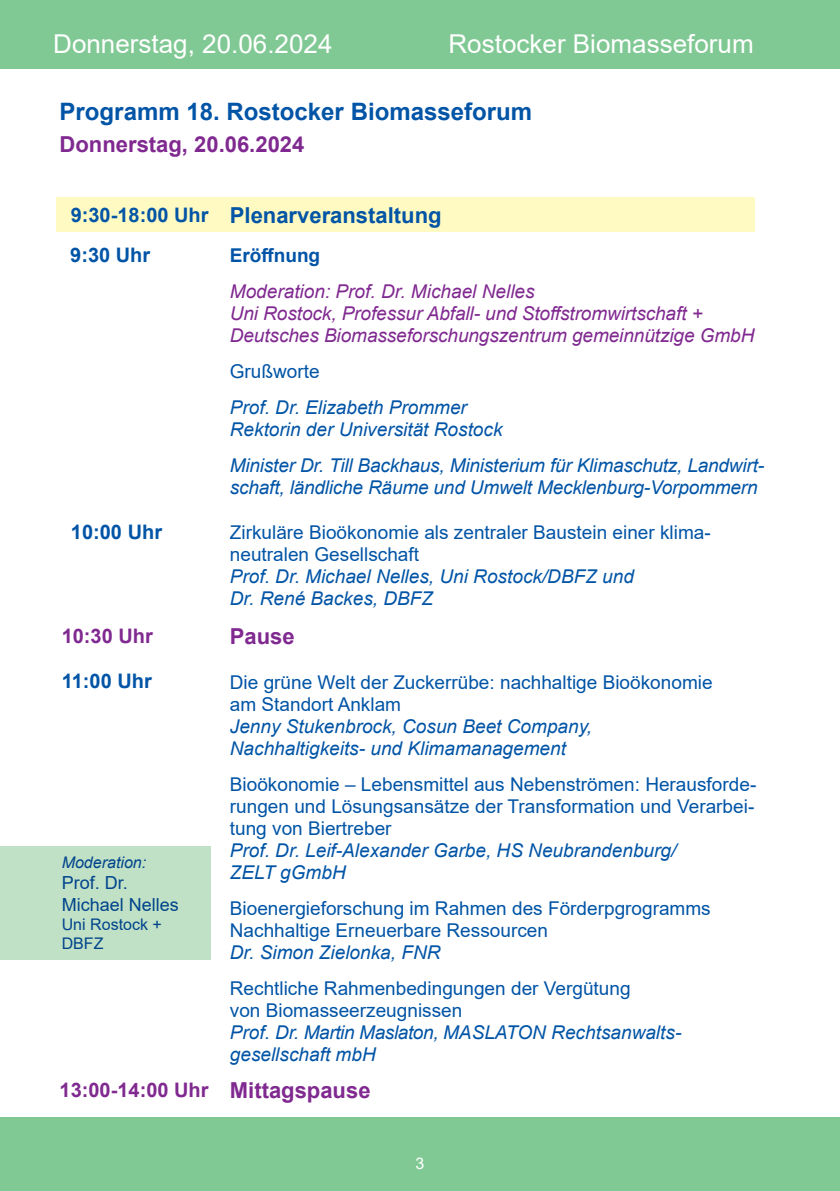
<style>
.page{position:relative;width:840px;height:1191px;background:#fff}
.page>*{position:absolute;margin:0;border:0;box-sizing:border-box;transform-origin:0 0}
.t1{font:26px "Arial";color:#fff}
.t2{font:700 24px "Arial";color:#0154a6}
.t3{font:700 22px "Arial";color:#802990}
.t4{font:700 22px "Arial";color:#0154a6}
.t5{font:700 20px "Arial";color:#0154a6}
.t6{font:700 20px "Arial";color:#802990}
.t7{font:italic 19px/22px "Arial";color:#0154a6}
.t8{font:19px/22px "Arial";color:#0154a6}
.t9{font:italic 19px/22px "Arial";letter-spacing:-.005em;color:#802990}
.t10{font:700 19px "Arial";color:#0154a6}
.t11{font:18px/21.6px "Arial";color:#01448c}
.t12{font:16px/19.2px "Arial";color:#01448c}
.t13{font:italic 16px "Arial";color:#01448c}
.t14{font:16px "Arial";color:#fff}
</style>
<div class="page">
<div style="left:57px;top:198px;width:697px;height:34px;background:#fffac1"></div>
<div style="left:0;top:1117px;width:839px;height:74px;background:#81c994"></div>
<div style="left:0;top:0;width:839px;height:68px;background:#81c994"></div>
<div style="left:0;top:846px;width:210px;height:113px;background:#c0e1c5"></div>
<h1 class="t1" style="left:53px;top:26px;width:280px">Donnerstag, 20.06.2024</h1>
<h1 class="t1" style="left:448px;top:26px;width:306px">Rostocker Biomasseforum</h1>
<h1 class="t1" style="left:53px;top:26px;width:316px">R stocker Bioenergieforum</h1>
<h1 class="t1" style="left:510px;top:26px;width:306px">Donnerstag, 16. J ni 2022</h1>
<p class="t2" style="left:60px;top:94px;width:474px">Programm 18. Rostocker Biomasseforum</p>
<p class="t3" style="left:60px;top:128px;width:246px">Donnerstag, 20.06.2024</p>
<p class="t5" style="left:71px;top:200px;width:139px">9:30-18:00 Uhr</p>
<p class="t5" style="left:70px;top:241px;width:82px">9:30 Uhr</p>
<p class="t5" style="left:71px;top:518px;width:93px">10:00 Uhr</p>
<p class="t6" style="left:62px;top:622px;width:93px">10:30 Uhr</p>
<p class="t5" style="left:62px;top:667px;width:92px">11:00 Uhr</p>
<p class="t13" style="left:62px;top:851px;width:86px">Moderation:</p>
<p class="t11" style="left:62px;top:872px;width:119px">Prof. Dr.<br>Michael Nelles</p>
<p class="t12" style="left:62px;top:914px;width:102px">Uni Rostock +<br>DBFZ</p>
<p class="t6" style="left:60px;top:1076px;width:150px">13:00-14:00 Uhr</p>
<p class="t4" style="left:230px;top:199px;width:213px">Plenarveranstaltung</p>
<p class="t10" style="left:230px;top:242px;width:92px">Eröffnung</p>
<p class="t9" style="left:230px;top:280px;width:525px">Moderation: Prof. Dr. Michael Nelles<br>Uni Rostock, Professur Abfall- und Stoffstromwirtschaft +<br>Deutsches Biomasseforschungszentrum gemeinnützige GmbH</p>
<p class="t8" style="left:230px;top:360px;width:91px">Grußworte</p>
<p class="t7" style="left:230px;top:397px;width:274px">Prof. Dr. Elizabeth Prommer<br>Rektorin der Universität Rostock</p>
<p class="t7" style="left:230px;top:455px;width:535px">Minister Dr. Till Backhaus, Ministerium für Klimaschutz, Landwirt&shy;schaft, ländliche Räume und Umwelt Mecklenburg-Vorpommern</p>
<p class="t8" style="left:230px;top:521px;width:482px">Zirkuläre Bioökonomie als zentraler Baustein einer klima&shy;neutralen Gesellschaft</p>
<p class="t7" style="left:230px;top:565px;width:405px">Prof. Dr. Michael Nelles, Uni Rostock/DBFZ und<br>Dr. René Backes, DBFZ</p>
<p class="t3" style="left:230px;top:621px;width:66px">Pause</p>
<p class="t8" style="left:230px;top:671px;width:484px">Die grüne Welt der Zuckerrübe: nachhaltige Bioökonomie am Standort Anklam</p>
<p class="t7" style="left:230px;top:715px;width:363px">Jenny Stukenbrock, Cosun Beet Company,<br>Nachhaltigkeits- und Klimamanagement</p>
<p class="t8" style="left:230px;top:773px;width:527px;text-align:justify">Bioökonomie – Lebensmittel aus Nebenströmen: Herausforde&shy;rungen und Lösungsansätze der Transformation und Verarbei&shy;tung von Biertreber</p>
<p class="t7" style="left:230px;top:839px;width:447px">Prof. Dr. Leif-Alexander Garbe, HS Neubrandenburg/<br>ZELT gGmbH</p>
<p class="t8" style="left:230px;top:897px;width:482px">Bioenergieforschung im Rahmen des Förderpgrogramms<br>Nachhaltige Erneuerbare Ressourcen</p>
<p class="t7" style="left:230px;top:941px;width:212px">Dr. Simon Zielonka, FNR</p>
<p class="t8" style="left:230px;top:977px;width:402px">Rechtliche Rahmenbedingungen der Vergütung von Biomasseerzeugnissen</p>
<p class="t7" style="left:230px;top:1022px;width:452px">Prof. Dr. Martin Maslaton, MASLATON Rechtsanwalts&shy;gesellschaft mbH</p>
<p class="t3" style="left:230px;top:1074px;width:142px">Mittagspause</p>
<p class="t14" style="left:415px;top:1152px;width:10px">3</p>
<p class="t14" style="left:415px;top:1152px;width:10px">7</p>
</div>
